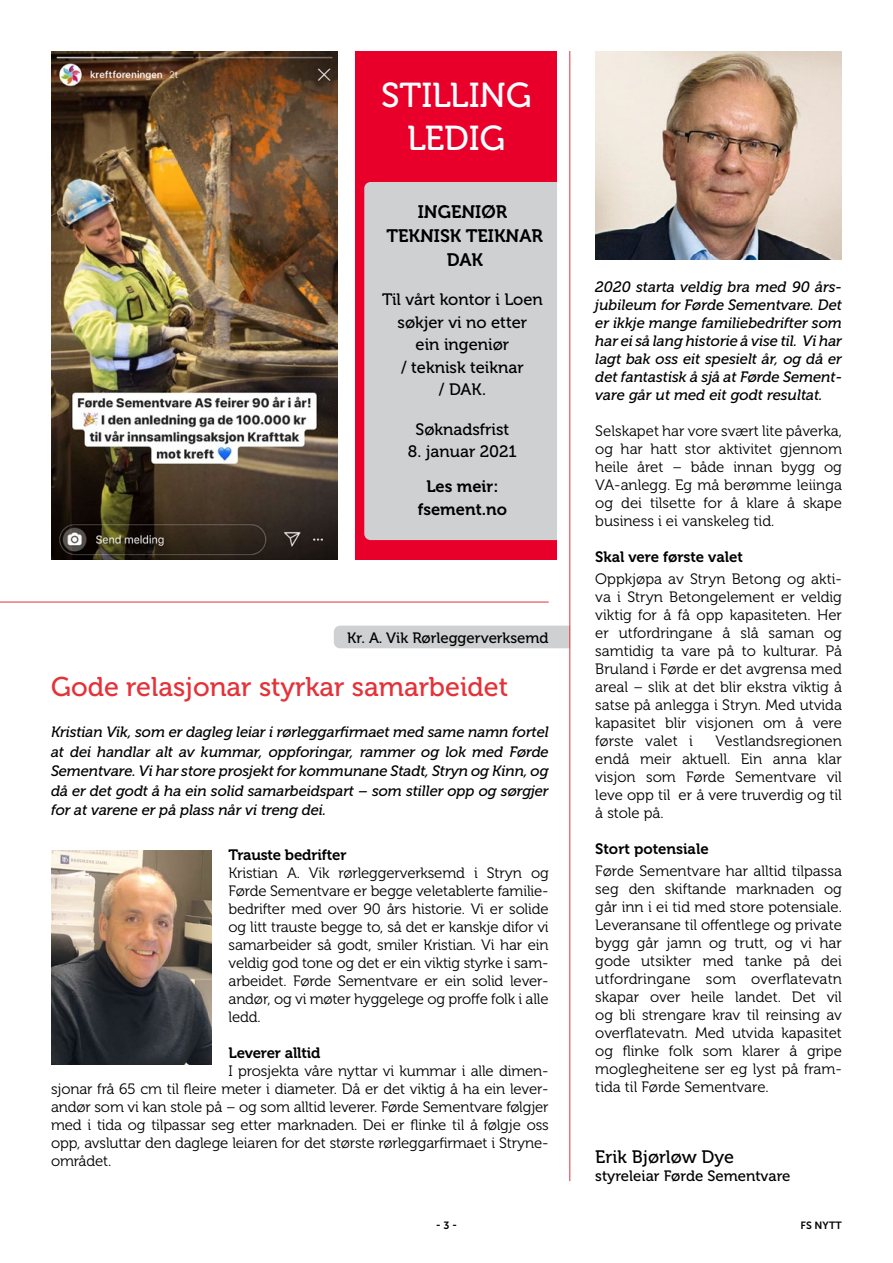
<style>
.page{position:relative;width:893px;height:1263px;background:#fff}
.page>*{position:absolute;margin:0;border:0;box-sizing:border-box;transform-origin:0 0}
.t1{font:34.5px/43.5px "Museo 500";color:#fff;text-align:center}
.t2{font:27px "Museo 500";color:#e53138}
.t3{font:18px/24px "Museo 700";color:#000;text-align:center}
.t4{font:18px "Museo 500";color:#000}
.t5{font:16.5px/22.5px "Museo 500";color:#000;text-align:center}
.t6{font:16.5px/22.5px "Museo 700";color:#000;text-align:center}
.t7{font:15px/18px "Museo 300";color:#000;text-align:justify}
.t8{font:italic 15px/18px "Museo 500";letter-spacing:-.005em;color:#000;text-align:justify}
.t9{font:15px "Museo 700";letter-spacing:-.01em;color:#000}
.t10{font:15px "Museo 500";color:#000}
.t11{font:10.5px "Museo Sans 700";letter-spacing:.01em;color:#000}
</style>
<div class="page">
<div style="left:356px;top:51px;width:201px;height:509px;background:#e8002a"></div>
<div style="left:334px;top:626px;width:235px;height:22px;background:#cfd0d2"></div>
<div style="left:364px;top:182px;width:193px;height:358px;background:#cfd0d2"></div>
<hr style="left:0;top:602px;width:549px;height:1px;background:#e53138">
<hr style="left:569px;top:51px;width:1px;height:1130px;background:#e53138">
<img style="left:595px;top:51px;width:247px;height:208px">
<img style="left:51px;top:850px;width:161px;height:214px">
<img style="left:51px;top:51px;width:286px;height:509px">
<h1 class="t1" style="left:381px;top:74px;width:152px">STILLING<br>LEDIG</h1>
<p class="t3" style="left:386px;top:200px;width:158px">INGENIØR<br>TEKNISK TEIKNAR<br>DAK</p>
<p class="t5" style="left:382px;top:288px;width:162px">Til vårt kontor i Loen søkjer vi no etter<br>ein ingeniør<br>/ teknisk teiknar<br>/ DAK.</p>
<p class="t5" style="left:415px;top:418px;width:95px">Søknadsfrist</p>
<p class="t5" style="left:408px;top:440px;width:110px">8. januar 2021</p>
<p class="t6" style="left:418px;top:476px;width:91px">Les meir: fsement.no</p>
<p class="t10" style="left:347px;top:629px;width:203px">Kr. A. Vik Rørleggerverksemd</p>
<h2 class="t2" style="left:51px;top:672px;width:459px">Gode relasjonar styrkar samarbeidet</h2>
<p class="t8" style="left:51px;top:722px;width:499px;line-height:19.5px">Kristian Vik, som er dagleg leiar i rørleggarfirmaet med same namn fortel at dei handlar alt av kummar, oppforingar, rammer og lok med Førde Sementvare. Vi har store prosjekt for kommunane Stadt, Stryn og Kinn, og då er det godt å ha ein solid samarbeidspart – som stiller opp og sørgjer for at varene er på plass når vi treng dei.</p>
<p class="t9" style="left:229px;top:846px;width:119px">Trauste bedrifter</p>
<p class="t7" style="left:229px;top:864px;width:322px">Kristian A. Vik rørleggerverksemd i Stryn og Førde Sementvare er begge veletablerte familie&shy;bedrifter med over 90 års historie. Vi er solide og litt trauste begge to, så det er kanskje difor vi samarbeider så godt, smiler Kristian. Vi har ein veldig god tone og det er ein viktig styrke i sam&shy;arbeidet. Førde Sementvare er ein solid lever&shy;andør, og vi møter hyggelege og proffe folk i alle ledd.</p>
<p class="t9" style="left:229px;top:1044px;width:93px">Leverer alltid</p>
<p class="t7" style="left:51px;top:1062px;width:499px;text-indent:178px">I prosjekta våre nyttar vi kummar i alle dimen&shy;sjonar frå 65 cm til fleire meter i diameter. Då er det viktig å ha ein lever&shy;andør som vi kan stole på – og som alltid leverer. Førde Sementvare følgjer med i tida og tilpassar seg etter marknaden. Dei er flinke til å følgje oss opp, avsluttar den daglege leiaren for det største rørleggarfirmaet i Stryne&shy;området.</p>
<p class="t8" style="left:595px;top:278px;width:248px">2020 starta veldig bra med 90 års&shy;jubileum for Førde Sementvare. Det er ikkje mange familiebedrifter som har ei så lang historie å vise til. Vi har lagt bak oss eit spesielt år, og då er det fantastisk å sjå at Førde Sement&shy;vare går ut med eit godt resultat.</p>
<p class="t7" style="left:595px;top:422px;width:248px">Selskapet har vore svært lite påverka, og har hatt stor aktivitet gjennom heile året – både innan bygg og VA-anlegg. Eg må berømme leiinga og dei tilsette for å klare å skape business i ei vanskeleg tid.</p>
<p class="t9" style="left:595px;top:548px;width:149px">Skal vere første valet</p>
<p class="t7" style="left:595px;top:570px;width:248px">Oppkjøpa av Stryn Betong og akti&shy;va i Stryn Betongelement er veldig viktig for å få opp kapasiteten. Her er utfordringane å slå saman og samtidig ta vare på to kulturar. På Bruland i Førde er det avgrensa med areal – slik at det blir ekstra viktig å satse på anlegga i Stryn. Med utvida kapasitet blir visjonen om å vere første valet i</p>
<p class="t7" style="left:595px;top:732px;width:248px;text-indent:120px">Vestlandsregionen endå meir aktuell. Ein anna klar visjon som Førde Sementvare vil leve opp til er å vere truverdig og til å stole på.</p>
<p class="t9" style="left:595px;top:840px;width:115px">Stort potensiale</p>
<p class="t7" style="left:595px;top:862px;width:248px">Førde Sementvare har alltid tilpassa seg den skiftande marknaden og går inn i ei tid med store potensiale.<br>Leveransane til offentlege og private bygg går jamn og trutt, og vi har gode utsikter med tanke på dei utfordringane som overflatevatn skapar over heile landet. Det vil og bli strengare krav til reinsing av overflatevatn. Med utvida kapasitet og flinke folk som klarer å gripe moglegheitene ser eg lyst på fram&shy;tida til Førde Sementvare.</p>
<p class="t4" style="left:595px;top:1147px;width:140px">Erik Bjørløw Dye</p>
<p class="t10" style="left:595px;top:1168px;width:197px">styreleiar Førde Sementvare</p>
<p class="t11" style="left:436px;top:1219px;width:23px">- 3 -</p>
<p class="t11" style="left:800px;top:1219px;width:43px">FS NYTT</p>
</div>
